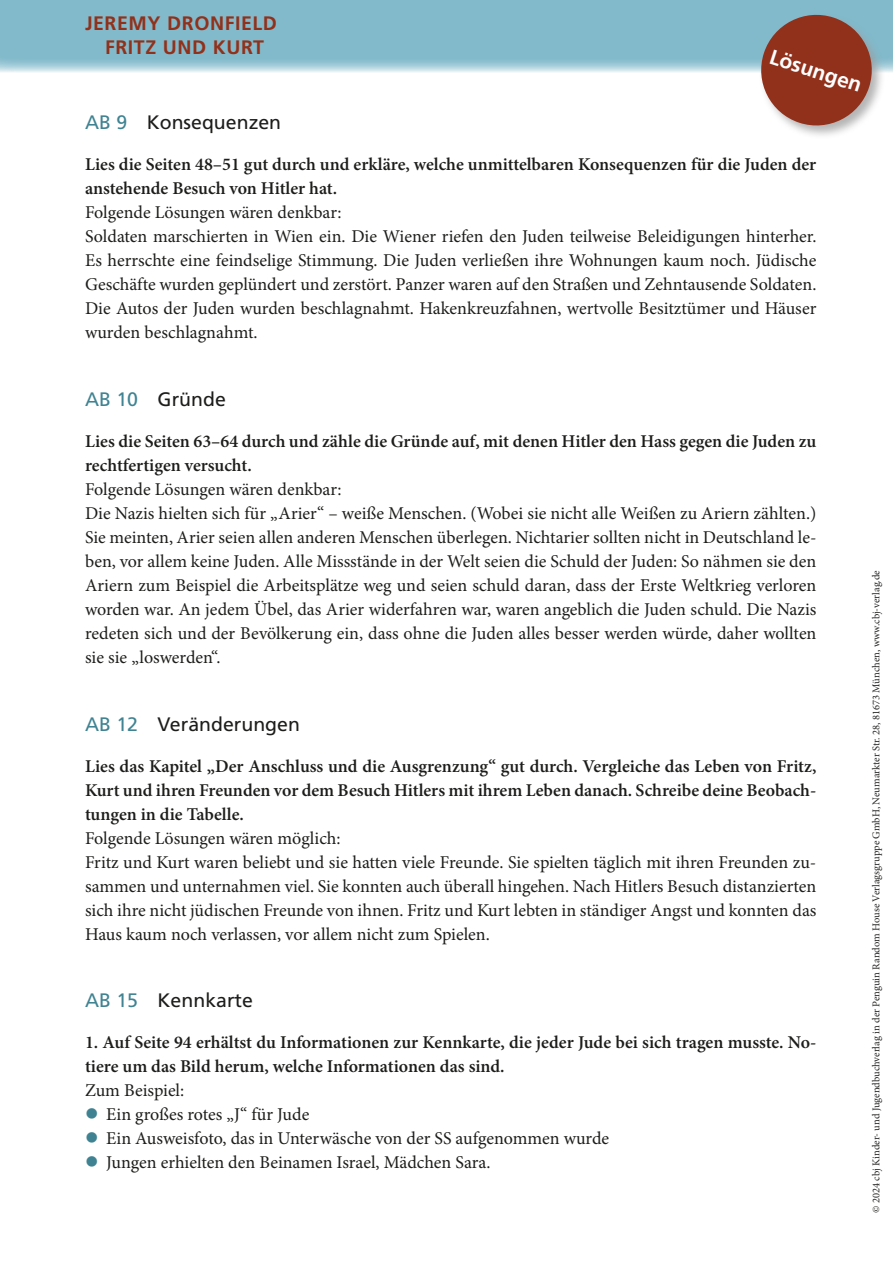
<style>
.page{position:relative;width:893px;height:1263px;background:#fff}
.page>*{position:absolute;margin:0;border:0;box-sizing:border-box;transform-origin:0 0}
.t1{font:700 21px "Frutiger LT Pro";color:#fff}
.t2{font:19.5px "Frutiger LT Pro";color:#1d1d1b}
.t3{font:700 19.5px/24px "Frutiger LT Pro";letter-spacing:.03em;color:#91311b;text-align:center}
.t4{font:18px/24px "Minion Pro";color:#1d1d1b}
.t5{font:600 18px/24px "Minion Pro";color:#1d1d1b}
.t6{font:10.5px "Minion Pro";color:#252423}
.s1{color:#3f8392}
</style>
<div class="page">
<div style="left:0;top:0;width:893px;height:72px;background:#82bacb"></div>
<div style="left:759px;top:13px;width:127px;height:127px;background:#9d9d9d;opacity:.75"></div>
<svg style="left:754px;top:13px;width:124px;height:119px"></svg>
<p class="t3" style="left:85px;top:12px;width:193px">JEREMY DRONFIELD<br>FRITZ UND KURT</p>
<p class="t1" style="left:774px;top:44px;width:97px;rotate:18deg">Lösungen</p>
<p class="t2" style="left:85px;top:111px;width:198px"><span class="s1">AB 9</span> Konsequenzen</p>
<p class="t5" style="left:85px;top:153px;width:733px">Lies die Seiten 48–51 gut durch und erkläre, welche unmittelbaren Konsequenzen für die Juden der anstehende Besuch von Hitler hat.</p>
<p class="t4" style="left:85px;top:201px;width:733px">Folgende Lösungen wären denkbar:<br>Soldaten marschierten in Wien ein. Die Wiener riefen den Juden teilweise Beleidigungen hinterher.<br>Es herrschte eine feindselige Stimmung. Die Juden verließen ihre Wohnungen kaum noch. Jüdische Geschäfte wurden geplündert und zerstört. Panzer waren auf den Straßen und Zehntausende Soldaten.<br>Die Autos der Juden wurden beschlagnahmt. Hakenkreuzfahnen, wertvolle Besitztümer und Häuser wurden beschlagnahmt.</p>
<p class="t2" style="left:85px;top:388px;width:142px"><span class="s1">AB 10</span> Gründe</p>
<p class="t5" style="left:85px;top:429px;width:733px">Lies die Seiten 63–64 durch und zähle die Gründe auf, mit denen Hitler den Hass gegen die Juden zu rechtfertigen versucht.</p>
<p class="t4" style="left:85px;top:477px;width:733px">Folgende Lösungen wären denkbar:<br>Die Nazis hielten sich für „Arier“ – weiße Menschen. (Wobei sie nicht alle Weißen zu Ariern zählten.)<br>Sie meinten, Arier seien allen anderen Menschen überlegen. Nichtarier sollten nicht in Deutschland le&shy;ben, vor allem keine Juden. Alle Missstände in der Welt seien die Schuld der Juden: So nähmen sie den Ariern zum Beispiel die Arbeitsplätze weg und seien schuld daran, dass der Erste Weltkrieg verloren worden war. An jedem Übel, das Arier widerfahren war, waren angeblich die Juden schuld. Die Nazis redeten sich und der Bevölkerung ein, dass ohne die Juden alles besser werden würde, daher wollten sie sie „loswerden“.</p>
<p class="t2" style="left:85px;top:712px;width:216px"><span class="s1">AB 12</span> Veränderungen</p>
<p class="t5" style="left:85px;top:754px;width:733px;text-align:justify">Lies das Kapitel „Der Anschluss und die Ausgrenzung“ gut durch. Vergleiche das Leben von Fritz, Kurt und ihren Freunden vor dem Besuch Hitlers mit ihrem Leben danach. Schreibe deine Beobach&shy;tungen in die Tabelle.</p>
<p class="t4" style="left:85px;top:826px;width:733px">Folgende Lösungen wären möglich:<br>Fritz und Kurt waren beliebt und sie hatten viele Freunde. Sie spielten täglich mit ihren Freunden zu&shy;sammen und unternahmen viel. Sie konnten auch überall hingehen. Nach Hitlers Besuch distanzierten sich ihre nicht jüdischen Freunde von ihnen. Fritz und Kurt lebten in ständiger Angst und konnten das Haus kaum noch verlassen, vor allem nicht zum Spielen.</p>
<p class="t2" style="left:85px;top:989px;width:169px"><span class="s1">AB 15</span> Kennkarte</p>
<p class="t5" style="left:85px;top:1030px;width:733px">1. Auf Seite 94 erhältst du Informationen zur Kennkarte, die jeder Jude bei sich tragen musste. No&shy;tiere um das Bild herum, welche Informationen das sind.</p>
<p class="t4" style="left:106px;top:1078px;width:504px;text-indent:-21px">Zum Beispiel:<br>Ein großes rotes „J“ für Jude<br>Ein Ausweisfoto, das in Unterwäsche von der SS aufgenommen wurde Jungen erhielten den Beinamen Israel, Mädchen Sara.</p>
<p class="t6" style="left:869px;top:1213px;width:644px;rotate:-90deg">© 2024 cbj Kinder- und Jugendbuchverlag in der Penguin Random House Verlagsgruppe GmbH, Neumarkter Str. 28, 81673 München, www.cbj-verlag.de</p>
</div>
